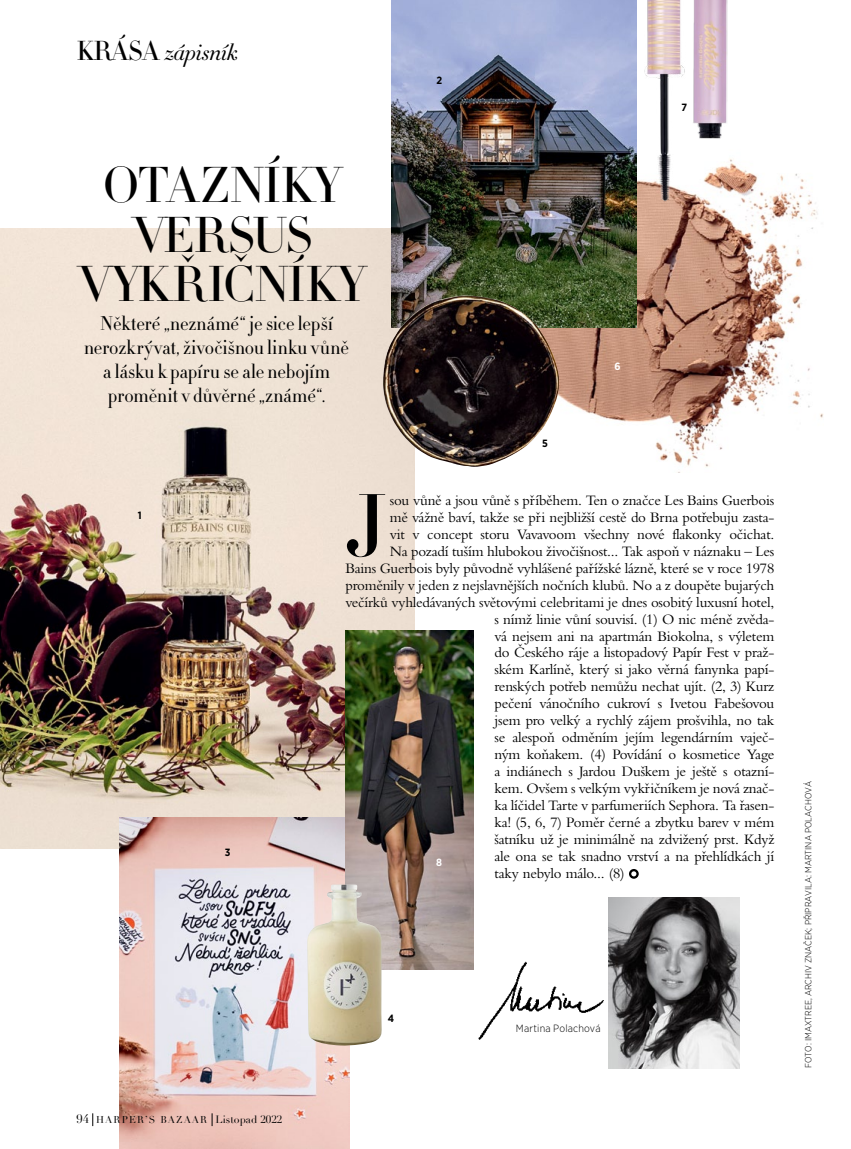
<style>
.page{position:relative;width:851px;height:1149px;background:#fff}
.page>*{position:absolute;margin:0;border:0;box-sizing:border-box;transform-origin:0 0}
.t1{font:300 86.7px "HTF Didot L42";color:#000}
.t2{font:300 49.5px/49.5px "HTF Didot L24";letter-spacing:-.025em;color:#000;text-align:center}
.t3{font:italic 300 22.5px "HTF Didot L16";letter-spacing:-.01em;color:#000}
.t4{font:300 19.5px/24px "HTF Didot L11";color:#000;text-align:center;scale:.95 1}
.t5{font:15px "Bembo MT Pro";letter-spacing:-.015em;color:#000}
.t6{font:300 10.5px "Gotham Narrow";letter-spacing:.015em;color:#000}
.t7{font:700 10.5px "Gotham Narrow";color:#000}
.t8{font:700 10.5px "Gotham Narrow";color:#fff}
.t9{font:9.75px "Didot";letter-spacing:.11em;color:#000}
.t10{font:300 9px "Gotham Narrow";color:#000}
.s1{font-style:normal;font-size:27px}
.s2{font-size:12px}
.s3{font-size:10.5px}
</style>
<div class="page">
<img style="left:559px;top:137px;width:264px;height:330px">
<img style="left:0;top:229px;width:415px;height:619px">
<svg style="left:629px;top:869px;width:9px;height:9px"></svg>
<img style="left:608px;top:897px;width:131px;height:170px">
<img style="left:473px;top:934px;width:131px;height:106px">
<img style="left:391px;top:0;width:245px;height:327px">
<img style="left:119px;top:817px;width:230px;height:331px">
<img style="left:638px;top:0;width:100px;height:229px">
<img style="left:383px;top:295px;width:176px;height:172px">
<img style="left:345px;top:630px;width:128px;height:339px">
<img style="left:306px;top:884px;width:76px;height:161px">
<svg style="left:92px;top:1113px;width:1px;height:12px"></svg>
<svg style="left:212px;top:1112px;width:1px;height:13px"></svg>
<h3 class="t3" style="left:77px;top:35px;width:162px"><span class="s1">KRÁSA</span> zápisník</h3>
<h2 class="t2" style="left:78px;top:160px;width:290px">OTAZNÍKY<br>VERSUS<br>VYKŘIČNÍKY</h2>
<h3 class="t4" style="left:84px;top:310px;width:280px">Některé „neznámé“ je sice lepší nerozkrývat, živočišnou linku vůně a lásku k papíru se ale nebojím proměnit v důvěrné „známé“.</h3>
<p class="t7" style="left:436px;top:74px;width:7px">2</p>
<p class="t7" style="left:681px;top:100px;width:7px">7</p>
<p class="t7" style="left:542px;top:436px;width:7px">5</p>
<p class="t8" style="left:614px;top:359px;width:8px">6</p>
<p class="t7" style="left:138px;top:508px;width:5px">1</p>
<p class="t7" style="left:225px;top:845px;width:7px">3</p>
<p class="t9" style="left:77px;top:1113px;width:207px"><span class="s2">94</span> HARPER’S BAZAAR <span class="s3">Listopad 2022</span></p>
<h1 class="t1" style="left:345px;top:464px;width:42px">J</h1>
<p class="t5" style="left:389px;top:491px;width:386px">sou vůně a jsou vůně s příběhem. Ten o značce Les Bains Guerbois</p>
<p class="t5" style="left:389px;top:508px;width:386px">mě vážně baví, takže se při nejbližší cestě do Brna potřebuju zasta-</p>
<p class="t5" style="left:389px;top:525px;width:386px">vit v concept storu Vavavoom všechny nové flakonky očichat.</p>
<p class="t5" style="left:389px;top:542px;width:386px">Na pozadí tuším hlubokou živočišnost... Tak aspoň v náznaku – Les</p>
<p class="t5" style="left:345px;top:559px;width:430px">Bains Guerbois byly původně vyhlášené pařížské lázně, které se v roce 1978</p>
<p class="t5" style="left:345px;top:576px;width:430px">proměnily v jeden z nejslavnějších nočních klubů. No a z doupěte bujarých</p>
<p class="t5" style="left:345px;top:593px;width:430px">večírků vyhledávaných světovými celebritami je dnes osobitý luxusní hotel,</p>
<p class="t5" style="left:494px;top:610px;width:281px">s nímž linie vůní souvisí. (1) O nic méně zvěda-</p>
<p class="t5" style="left:494px;top:627px;width:281px">vá nejsem ani na apartmán Biokolna, s výletem</p>
<p class="t5" style="left:494px;top:643px;width:281px">do Českého ráje a listopadový Papír Fest v praž-</p>
<p class="t5" style="left:494px;top:660px;width:281px">ském Karlíně, který si jako věrná fanynka papí-</p>
<p class="t5" style="left:494px;top:677px;width:281px">renských potřeb nemůžu nechat ujít. (2, 3) Kurz</p>
<p class="t5" style="left:494px;top:694px;width:281px">pečení vánočního cukroví s Ivetou Fabešovou</p>
<p class="t5" style="left:494px;top:711px;width:281px">jsem pro velký a rychlý zájem prošvihla, no tak</p>
<p class="t5" style="left:494px;top:728px;width:281px">se alespoň odměním jejím legendárním vaječ-</p>
<p class="t5" style="left:494px;top:745px;width:281px">ným koňakem. (4) Povídání o kosmetice Yage</p>
<p class="t5" style="left:494px;top:762px;width:281px">a indiánech s Jardou Duškem je ještě s otazní-</p>
<p class="t5" style="left:494px;top:779px;width:281px">kem. Ovšem s velkým vykřičníkem je nová znač-</p>
<p class="t5" style="left:494px;top:796px;width:281px">ka líčidel Tarte v parfumeriích Sephora. Ta řasen-</p>
<p class="t5" style="left:494px;top:813px;width:281px">ka! (5, 6, 7) Poměr černé a zbytku barev v mém</p>
<p class="t5" style="left:494px;top:830px;width:281px">šatníku už je minimálně na zdvižený prst. Když</p>
<p class="t5" style="left:494px;top:847px;width:281px">ale ona se tak snadno vrství a na přehlídkách jí</p>
<p class="t5" style="left:494px;top:864px;width:132px">taky nebylo málo... (8)</p>
<p class="t8" style="left:436px;top:855px;width:7px">8</p>
<p class="t7" style="left:388px;top:1011px;width:8px">4</p>
<p class="t6" style="left:516px;top:1021px;width:86px">Martina Polachová</p>
<p class="t10" style="left:802px;top:1067px;width:288px;rotate:-90deg">FOTO: IMAXTREE, ARCHIV ZNAČEK; PŘIPRAVILA: MARTINA POLACHOVÁ</p>
</div>
